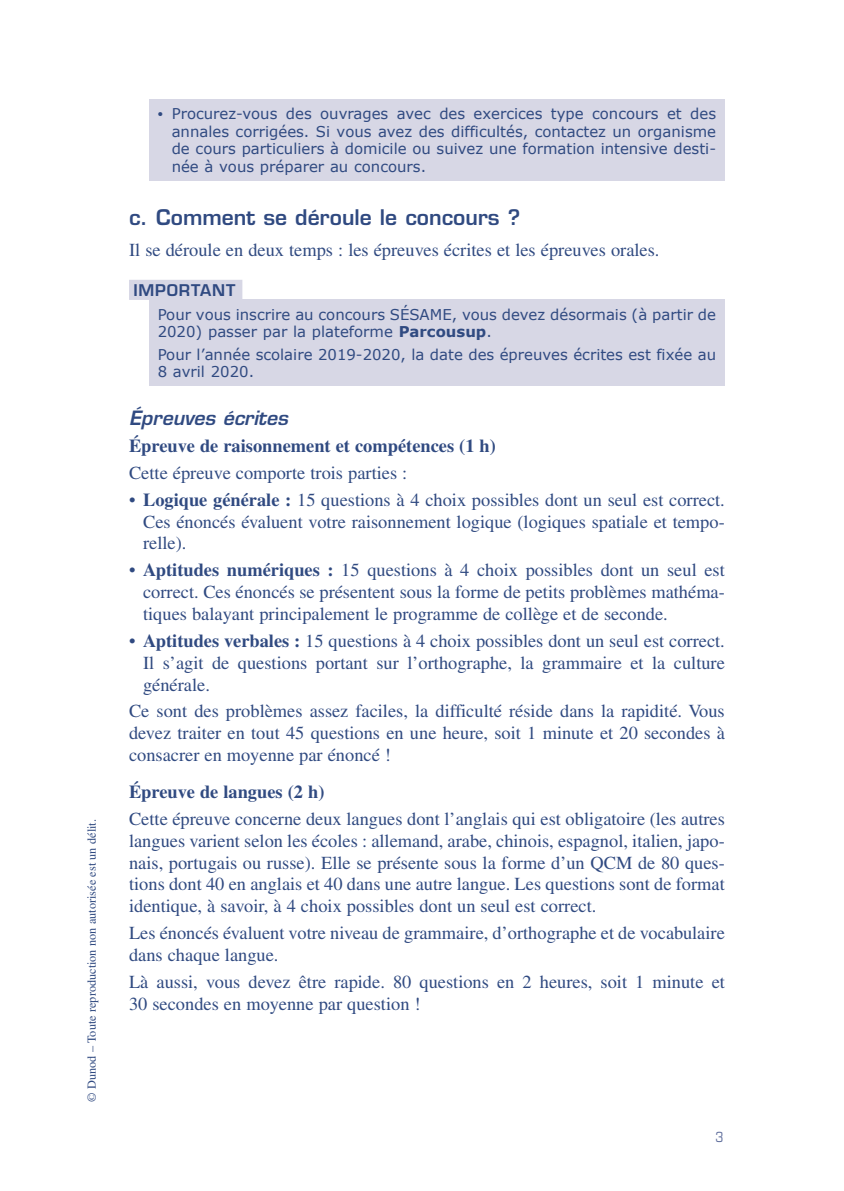
<style>
.page{position:relative;width:844px;height:1191px;background:#fff}
.page>*{position:absolute;margin:0;border:0;box-sizing:border-box;transform-origin:0 0}
.t1{font:600 21px "Eurostile LT Std";color:#304a81}
.t2{font:italic 600 19.25px "Eurostile LT Std";color:#304a81}
.t3{font:18.38px/21.9px "Times LT Std";color:#304a81;text-align:justify}
.t4{font:700 18.38px "Times LT Std";color:#304a81}
.t5{font:600 15.75px "Eurostile LT Std";letter-spacing:.05em;color:#304a81}
.t6{font:14.88px/17.5px "Verdana";color:#304a81}
.t7{font:condensed 14px "Eurostile LT Std";color:#5c6b9a}
.t8{font:12.25px "Times LT Std";color:#304a81}
.s1{font-family:"Times LT Std"}
.s2{font-weight:700}
</style>
<div class="page">
<div style="left:149px;top:99px;width:575px;height:82px;background:#d7d7e5"></div>
<div style="left:149px;top:299px;width:575px;height:87px;background:#d7d7e5"></div>
<div style="left:129px;top:280px;width:113px;height:20px;background:#d7d7e5"></div>
<p class="t8" style="left:85px;top:1101px;width:284px;rotate:-90deg">© Dunod – Toute reproduction non autorisée est un délit.</p>
<p class="t6" style="left:172px;top:105px;width:545px;text-align:justify;text-indent:-14px"><span class="s1">•</span> Procurez-vous des ouvrages avec des exercices type concours et des annales corrigées. Si vous avez des difficultés, contactez un organisme de cours particuliers à domicile ou suivez une formation intensive desti&shy;née à vous préparer au concours.</p>
<p class="t1" style="left:129px;top:204px;width:392px">c. Comment se déroule le concours ?</p>
<p class="t3" style="left:129px;top:239px;width:531px">Il se déroule en deux temps : les épreuves écrites et les épreuves orales.</p>
<p class="t5" style="left:133px;top:280px;width:103px">Important</p>
<p class="t6" style="left:158px;top:305px;width:559px">Pour vous inscrire au concours SÉSAME, vous devez désormais (à partir de<br>2020) passer par la plateforme <span class="s2">Parcousup</span>.</p>
<p class="t6" style="left:158px;top:345px;width:559px">Pour l’année scolaire 2019-2020, la date des épreuves écrites est fixée au<br>8 avril 2020.</p>
<p class="t2" style="left:129px;top:406px;width:160px">Épreuves écrites</p>
<p class="t4" style="left:129px;top:435px;width:368px">Épreuve de raisonnement et compétences (1 h)</p>
<p class="t3" style="left:129px;top:461px;width:280px">Cette épreuve comporte trois parties :</p>
<p class="t3" style="left:143px;top:488px;width:583px;text-indent:-14px">• <span class="s2">Logique générale :</span> 15 questions à 4 choix possibles dont un seul est correct.<br>Ces énoncés évaluent votre raisonnement logique (logiques spatiale et tempo&shy;relle).</p>
<p class="t3" style="left:143px;top:559px;width:583px;text-indent:-14px">• <span class="s2">Aptitudes numériques :</span> 15 questions à 4 choix possibles dont un seul est correct. Ces énoncés se présentent sous la forme de petits problèmes mathéma&shy;tiques balayant principalement le programme de collège et de seconde.</p>
<p class="t3" style="left:143px;top:629px;width:583px;text-indent:-14px">• <span class="s2">Aptitudes verbales :</span> 15 questions à 4 choix possibles dont un seul est correct.<br>Il s’agit de questions portant sur l’orthographe, la grammaire et la culture générale.</p>
<p class="t3" style="left:129px;top:700px;width:597px">Ce sont des problèmes assez faciles, la difficulté réside dans la rapidité. Vous devez traiter en tout 45 questions en une heure, soit 1 minute et 20 secondes à consacrer en moyenne par énoncé !</p>
<p class="t4" style="left:129px;top:780px;width:197px">Épreuve de langues (2 h)</p>
<p class="t3" style="left:129px;top:807px;width:597px">Cette épreuve concerne deux langues dont l’anglais qui est obligatoire (les autres langues varient selon les écoles : allemand, arabe, chinois, espagnol, italien, japo&shy;nais, portugais ou russe). Elle se présente sous la forme d’un QCM de 80 ques&shy;tions dont 40 en anglais et 40 dans une autre langue. Les questions sont de format identique, à savoir, à 4 choix possibles dont un seul est correct.</p>
<p class="t3" style="left:129px;top:922px;width:597px">Les énoncés évaluent votre niveau de grammaire, d’orthographe et de vocabulaire dans chaque langue.</p>
<p class="t3" style="left:129px;top:970px;width:597px">Là aussi, vous devez être rapide. 80 questions en 2 heures, soit 1 minute et<br>30 secondes en moyenne par question !</p>
<p class="t7" style="left:715px;top:1128px;width:9px">3</p>
</div>
